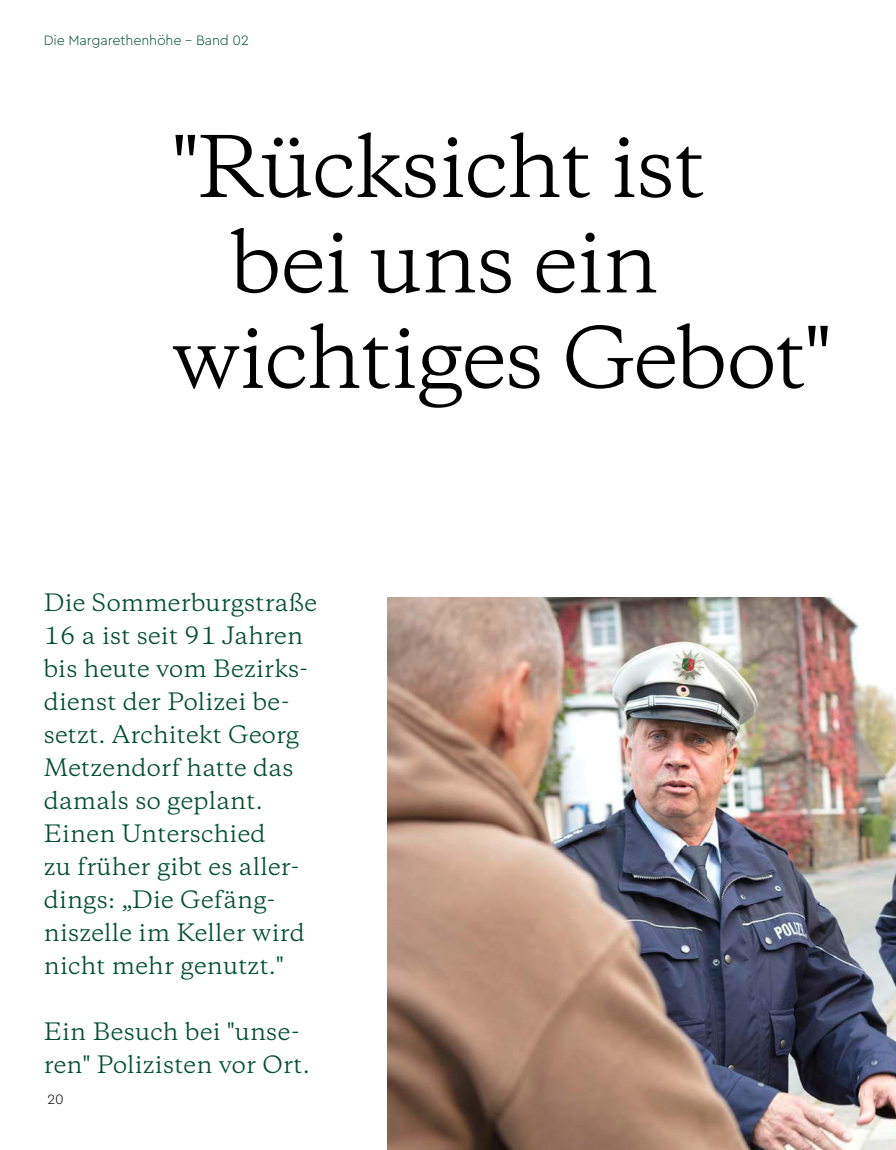
<style>
.page{position:relative;width:896px;height:1150px;background:#fff}
.page>*{position:absolute;margin:0;border:0;box-sizing:border-box;transform-origin:0 0}
.t1{font:79.5px "Copernicus";letter-spacing:-.02em;color:#000}
.t2{font:22.5px/33px "Copernicus";letter-spacing:.01em;color:#005031}
.t3{font:300 14.25px "Cera PRO";letter-spacing:-.01em;color:#005031}
.t4{font:300 14.25px "Cera PRO";color:#000}
</style>
<div class="page">
<img style="left:387px;top:597px;width:509px;height:552px">
<p class="t3" style="left:44px;top:30px;width:207px">Die Margarethenhöhe – Band 02</p>
<h1 class="t1" style="left:172px;top:113px;width:535px">"Rücksicht ist</h1>
<h1 class="t1" style="left:230px;top:209px;width:430px">bei uns ein</h1>
<h1 class="t1" style="left:172px;top:304px;width:661px">wichtiges Gebot"</h1>
<p class="t2" style="left:44px;top:585px;width:275px">Die Sommerburgstraße<br>16 a ist seit 91 Jahren bis heute vom Bezirks&shy;dienst der Polizei be&shy;setzt. Architekt Georg<br>Metzendorf hatte das damals so geplant.<br>Einen Unterschied<br>zu früher gibt es aller&shy;dings: „Die Gefäng&shy;niszelle im Keller wird nicht mehr genutzt."</p>
<p class="t2" style="left:44px;top:1015px;width:267px">Ein Besuch bei "unse&shy;ren" Polizisten vor Ort.</p>
<p class="t4" style="left:48px;top:1089px;width:18px">20</p>
</div>
